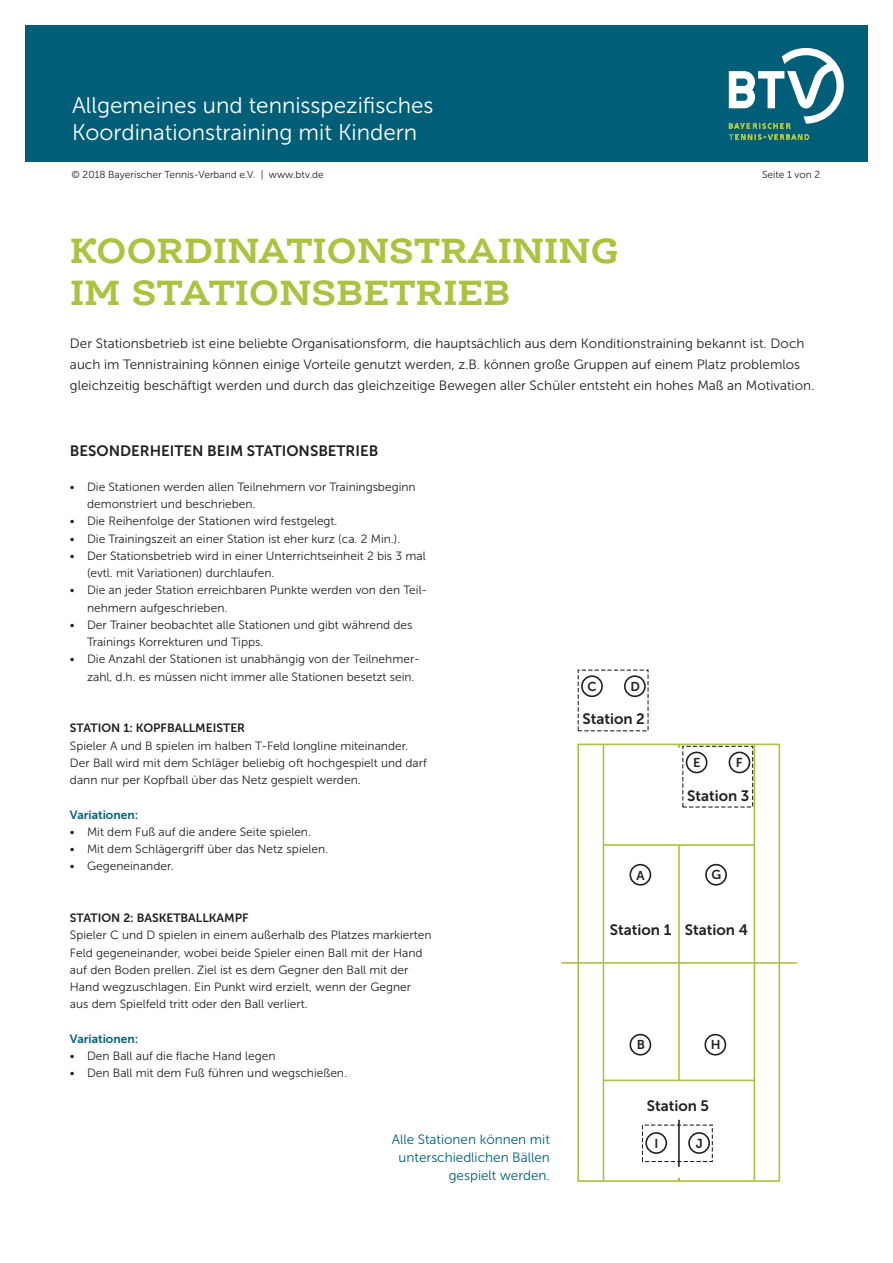
<style>
.page{position:relative;width:893px;height:1263px;background:#fff}
.page>*{position:absolute;margin:0;border:0;box-sizing:border-box;transform-origin:0 0}
.t1{font:700 37.5px/42px "Ernestine OT";letter-spacing:.005em;color:#abc340}
.t2{font:22.5px/27px "Museo Sans 300";color:#fff}
.t3{font:15px "Museo Sans 700";color:#231f20}
.t4{font:13.5px/21px "Museo Sans 300";color:#231f20}
.t5{font:13.5px/18px "Museo Sans 300";color:#005e78;text-align:right}
.t6{font:12.9px "Museo Sans 700";color:#231f20}
.t7{font:12px/17.2px "Museo Sans 300";color:#231f20}
.t8{font:12px "Museo Sans 700";color:#231f20}
.t9{font:12px "Museo Sans 700";color:#005e78}
.t10{font:10.2px "Museo Sans 300";color:#231f20}
</style>
<div class="page">
<div style="left:25px;top:26px;width:842px;height:136px;background:#005e78"></div>
<svg style="left:728px;top:48px;width:115px;height:92px"></svg>
<div style="left:577px;top:744px;width:203px;height:438px;border:2px solid #abc340"></div>
<hr style="left:602px;top:745px;width:2px;height:436px;background:#abc340">
<hr style="left:753px;top:744px;width:2px;height:437px;background:#abc340">
<hr style="left:561px;top:962px;width:235px;height:2px;background:#abc340">
<hr style="left:603px;top:1080px;width:151px;height:1px;background:#abc340">
<hr style="left:603px;top:844px;width:151px;height:2px;background:#abc340">
<hr style="left:678px;top:845px;width:1px;height:236px;background:#abc340">
<svg style="left:677px;top:744px;width:3px;height:4px"></svg>
<div style="left:704px;top:1034px;width:22px;height:22px;border:2px solid #231f20;border-radius:50%"></div>
<div style="left:629px;top:1034px;width:22px;height:22px;border:2px solid #231f20;border-radius:50%"></div>
<div style="left:705px;top:864px;width:22px;height:22px;border:2px solid #231f20;border-radius:50%"></div>
<div style="left:629px;top:864px;width:22px;height:22px;border:2px solid #231f20;border-radius:50%"></div>
<div style="left:728px;top:752px;width:22px;height:21px;border:2px solid #231f20;border-radius:50%"></div>
<div style="left:685px;top:752px;width:22px;height:21px;border:2px solid #231f20;border-radius:50%"></div>
<div style="left:624px;top:675px;width:21px;height:22px;border:2px solid #231f20;border-radius:50%"></div>
<div style="left:581px;top:675px;width:22px;height:22px;border:2px solid #231f20;border-radius:50%"></div>
<div style="left:688px;top:1132px;width:22px;height:22px;border:2px solid #231f20;border-radius:50%"></div>
<div style="left:645px;top:1132px;width:22px;height:22px;border:2px solid #231f20;border-radius:50%"></div>
<div style="left:642px;top:1125px;width:70px;height:37px;border:1px dashed #231f20"></div>
<hr style="left:678px;top:1121px;width:1px;height:45px;background:#231f20">
<h2 class="t2" style="left:72px;top:94px;width:363px">Allgemeines und tennisspezifisches<br>Koordinationstraining mit Kindern</h2>
<p class="t10" style="left:71px;top:171px;width:254px">© 2018 Bayerischer Tennis-Verband e.V. | www.btv.de</p>
<p class="t10" style="left:762px;top:171px;width:60px">Seite 1 von 2</p>
<h1 class="t1" style="left:70px;top:229px;width:550px">KOORDINATIONSTRAINING<br>IM STATIONSBETRIEB</h1>
<p class="t4" style="left:70px;top:334px;width:746px">Der Stationsbetrieb ist eine beliebte Organisationsform, die hauptsächlich aus dem Konditionstraining bekannt ist. Doch auch im Tennistraining können einige Vorteile genutzt werden, z.B. können große Gruppen auf einem Platz problemlos gleichzeitig beschäftigt werden und durch das gleichzeitige Bewegen aller Schüler entsteht ein hohes Maß an Motivation.</p>
<p class="t3" style="left:70px;top:442px;width:310px">BESONDERHEITEN BEIM STATIONSBETRIEB</p>
<p class="t7" style="left:87px;top:479px;width:330px;text-indent:-17px">• Die Stationen werden allen Teilnehmern vor Trainingsbeginn demonstriert und beschrieben.</p>
<p class="t7" style="left:70px;top:514px;width:269px">• Die Reihenfolge der Stationen wird festgelegt.</p>
<p class="t7" style="left:70px;top:531px;width:332px">• Die Trainingszeit an einer Station ist eher kurz (ca. 2 Min.).</p>
<p class="t7" style="left:87px;top:548px;width:340px;text-indent:-17px">• Der Stationsbetrieb wird in einer Unterrichtseinheit 2 bis 3 mal (evtl. mit Variationen) durchlaufen.</p>
<p class="t7" style="left:87px;top:583px;width:342px;text-indent:-17px">• Die an jeder Station erreichbaren Punkte werden von den Teil&shy;nehmern aufgeschrieben.</p>
<p class="t7" style="left:87px;top:617px;width:327px;text-indent:-17px">• Der Trainer beobachtet alle Stationen und gibt während des<br>Trainings Korrekturen und Tipps.</p>
<p class="t7" style="left:87px;top:652px;width:334px;text-indent:-17px">• Die Anzahl der Stationen ist unabhängig von der Teilnehmer&shy;zahl, d.h. es müssen nicht immer alle Stationen besetzt sein.</p>
<p class="t8" style="left:70px;top:721px;width:177px">STATION 1: KOPFBALLMEISTER</p>
<p class="t7" style="left:70px;top:738px;width:358px">Spieler A und B spielen im halben T-Feld longline miteinander.<br>Der Ball wird mit dem Schläger beliebig oft hochgespielt und darf dann nur per Kopfball über das Netz gespielt werden.</p>
<p class="t9" style="left:70px;top:807px;width:70px">Variationen:</p>
<p class="t7" style="left:70px;top:824px;width:242px">• Mit dem Fuß auf die andere Seite spielen.</p>
<p class="t7" style="left:70px;top:842px;width:259px">• Mit dem Schlägergriff über das Netz spielen.</p>
<p class="t7" style="left:70px;top:859px;width:105px">• Gegeneinander.</p>
<p class="t8" style="left:70px;top:911px;width:180px">STATION 2: BASKETBALLKAMPF</p>
<p class="t7" style="left:70px;top:928px;width:363px">Spieler C und D spielen in einem außerhalb des Platzes markierten Feld gegeneinander, wobei beide Spieler einen Ball mit der Hand auf den Boden prellen. Ziel ist es dem Gegner den Ball mit der Hand wegzuschlagen. Ein Punkt wird erzielt, wenn der Gegner aus dem Spielfeld tritt oder den Ball verliert.</p>
<p class="t9" style="left:70px;top:1032px;width:70px">Variationen:</p>
<p class="t7" style="left:70px;top:1049px;width:207px">• Den Ball auf die flache Hand legen</p>
<p class="t7" style="left:70px;top:1066px;width:278px">• Den Ball mit dem Fuß führen und wegschießen.</p>
<p class="t5" style="left:391px;top:1132px;width:160px">Alle Stationen können mit unterschiedlichen Bällen gespielt werden.</p>
<p class="t6" style="left:587px;top:679px;width:11px">C</p>
<p class="t6" style="left:630px;top:679px;width:11px">D</p>
<p class="t3" style="left:582px;top:710px;width:64px">Station 2</p>
<p class="t6" style="left:693px;top:755px;width:9px">E</p>
<p class="t6" style="left:735px;top:755px;width:8px">F</p>
<p class="t3" style="left:687px;top:787px;width:64px">Station 3</p>
<p class="t6" style="left:636px;top:868px;width:10px">A</p>
<p class="t6" style="left:711px;top:867px;width:11px">G</p>
<p class="t3" style="left:610px;top:921px;width:140px">Station 1 Station 4</p>
<p class="t6" style="left:636px;top:1037px;width:10px">B</p>
<p class="t6" style="left:710px;top:1037px;width:11px">H</p>
<p class="t3" style="left:646px;top:1097px;width:64px">Station 5</p>
<p class="t6" style="left:654px;top:1136px;width:5px">I</p>
<p class="t6" style="left:695px;top:1136px;width:9px">J</p>
</div>
